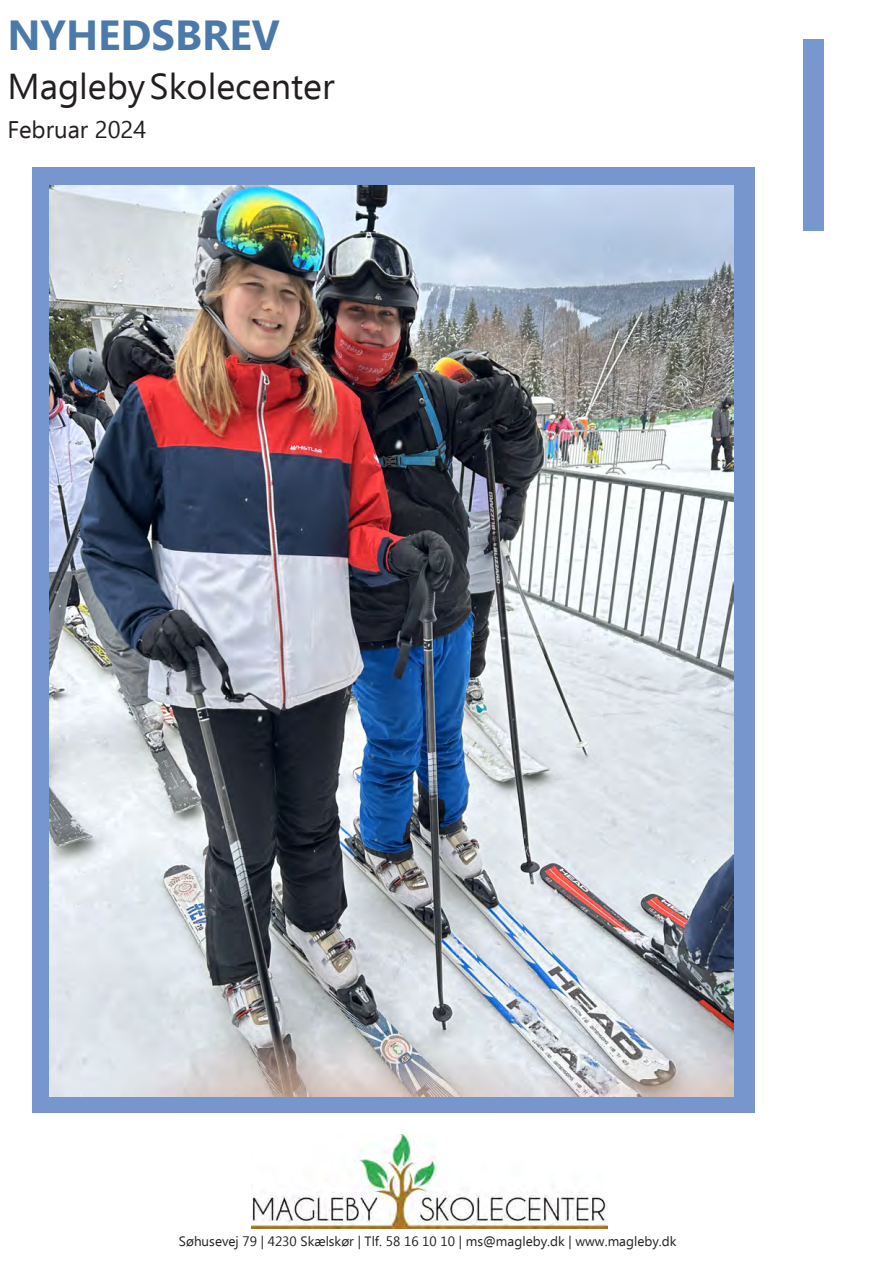
<style>
.page{position:relative;width:893px;height:1263px;background:#fff}
.page>*{position:absolute;margin:0;border:0;box-sizing:border-box;transform-origin:0 0}
.t1{font:700 42px "Ebrima";color:#4b79aa}
.t2{font:36px "Ebrima";color:#231f20}
.t3{font:24px "Ebrima";color:#231f20}
.t4{font:13.5px "Ebrima";color:#231f20}
</style>
<div class="page">
<div style="left:804px;top:39px;width:20px;height:192px;background:#7897ce"></div>
<img style="left:252px;top:1135px;width:355px;height:93px">
<div style="left:33px;top:167px;width:722px;height:945px;background:#7796cd"></div>
<img style="left:50px;top:185px;width:683px;height:911px">
<p class="t1" style="left:7px;top:2px;width:274px">NYHEDSBREV</p>
<p class="t2" style="left:7px;top:59px;width:329px">Magleby Skolecenter</p>
<p class="t3" style="left:7px;top:112px;width:141px">Februar 2024</p>
<p class="t4" style="left:179px;top:1231px;width:499px">Søhusevej 79 | 4230 Skælskør | Tlf. 58 16 10 10 | ms@magleby.dk | www.magleby.dk</p>
</div>
